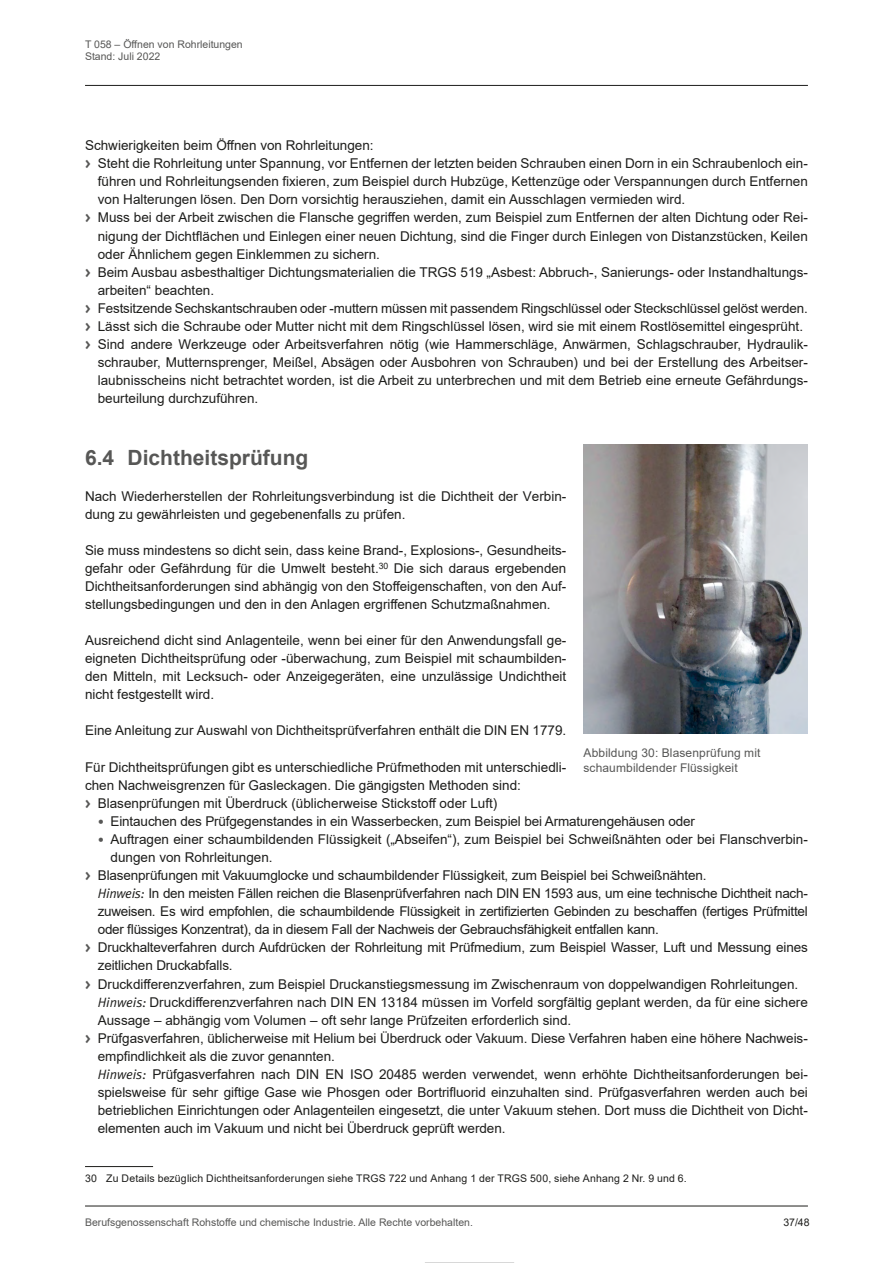
<style>
.page{position:relative;width:893px;height:1263px;background:#fff}
.page>*{position:absolute;margin:0;border:0;box-sizing:border-box;transform-origin:0 0}
.t1{font:700 21px "Arial";color:#575756}
.Fliesstext{font:13.5px/18px "Arial";color:#1d1d1b;text-align:justify}
.Fließtext__Pfeil{font:13.5px/18px "Arial";color:#1d1d1b}
.Bildunterschrift{font:12px/15px "Arial";letter-spacing:.01em;color:#575756}
.t2{font:10.5px/12px "Arial";color:#575756}
.Fussnote{font:10.5px "Arial";letter-spacing:.015em;color:#1d1d1b}
.s1{font-family:"DGUV Meta";font-weight:700;color:#575756}
.s2{font-family:"DGUV Meta";font-size:12px;color:#575756}
.s3{font-family:"DGUV Meta";font-style:italic}
</style>
<div class="page">
<hr style="left:85px;top:1205px;width:723px;height:1px;background:#1d1d1b">
<hr style="left:85px;top:85px;width:723px;height:1px;background:#1d1d1b">
<hr style="left:425px;top:1262px;width:89px;height:1px;background:#1d1d1b">
<hr style="left:85px;top:1166px;width:68px;height:1px;background:#1d1d1b">
<img style="left:583px;top:444px;width:225px;height:289px">
<p class="t2" style="left:85px;top:38px;width:159px">T 058 – Öffnen von Rohrleitungen<br>Stand: Juli 2022</p>
<p class="Fliesstext" style="left:85px;top:136px;width:290px">Schwierigkeiten beim Öffnen von Rohrleitungen:</p>
<p class="Fliesstext" style="left:98px;top:154px;width:712px;text-indent:-13px"><span class="s1">&gt;</span> Steht die Rohrleitung unter Spannung, vor Entfernen der letzten beiden Schrauben einen Dorn in ein Schraubenloch ein&shy;führen und Rohrleitungsenden fixieren, zum Beispiel durch Hubzüge, Kettenzüge oder Verspannungen durch Entfernen von Halterungen lösen. Den Dorn vorsichtig herausziehen, damit ein Ausschlagen vermieden wird.</p>
<p class="Fliesstext" style="left:98px;top:209px;width:712px;text-indent:-13px"><span class="s1">&gt;</span> Muss bei der Arbeit zwischen die Flansche gegriffen werden, zum Beispiel zum Entfernen der alten Dichtung oder Rei&shy;nigung der Dichtflächen und Einlegen einer neuen Dichtung, sind die Finger durch Einlegen von Distanzstücken, Keilen oder Ähnlichem gegen Einklemmen zu sichern.</p>
<p class="Fliesstext" style="left:98px;top:263px;width:712px;text-indent:-13px"><span class="s1">&gt;</span> Beim Ausbau asbesthaltiger Dichtungsmaterialien die TRGS 519 „Asbest: Abbruch-, Sanierungs- oder Instandhaltungs&shy;arbeiten“ beachten.</p>
<p class="Fliesstext" style="left:85px;top:299px;width:724px"><span class="s1">&gt;</span> Festsitzende Sechskantschrauben oder -muttern müssen mit passendem Ringschlüssel oder Steckschlüssel gelöst werden.</p>
<p class="Fliesstext" style="left:85px;top:317px;width:719px"><span class="s1">&gt;</span> Lässt sich die Schraube oder Mutter nicht mit dem Ringschlüssel lösen, wird sie mit einem Rostlösemittel eingesprüht.</p>
<p class="Fliesstext" style="left:98px;top:335px;width:712px;text-indent:-13px"><span class="s1">&gt;</span> Sind andere Werkzeuge oder Arbeitsverfahren nötig (wie Hammerschläge, Anwärmen, Schlagschrauber, Hydraulik&shy;schrauber, Mutternsprenger, Meißel, Absägen oder Ausbohren von Schrauben) und bei der Erstellung des Arbeitser&shy;laubnisscheins nicht betrachtet worden, ist die Arbeit zu unterbrechen und mit dem Betrieb eine erneute Gefährdungs&shy;beurteilung durchzuführen.</p>
<p class="t1" style="left:85px;top:443px;width:225px">6.4 Dichtheitsprüfung</p>
<p class="Fliesstext" style="left:85px;top:487px;width:483px">Nach Wiederherstellen der Rohrleitungsverbindung ist die Dichtheit der Verbin&shy;dung zu gewährleisten und gegebenenfalls zu prüfen.</p>
<p class="Fliesstext" style="left:85px;top:541px;width:483px">Sie muss mindestens so dicht sein, dass keine Brand-, Explosions-, Gesundheits&shy;gefahr oder Gefährdung für die Umwelt besteht.<sup>30</sup> Die sich daraus ergebenden Dichtheitsanforderungen sind abhängig von den Stoffeigenschaften, von den Auf&shy;stellungsbedingungen und den in den Anlagen ergriffenen Schutzmaßnahmen.</p>
<p class="Fliesstext" style="left:85px;top:631px;width:483px">Ausreichend dicht sind Anlagenteile, wenn bei einer für den Anwendungsfall ge&shy;eigneten Dichtheitsprüfung oder -überwachung, zum Beispiel mit schaumbilden&shy;den Mitteln, mit Lecksuch- oder Anzeigegeräten, eine unzulässige Undichtheit nicht festgestellt wird.</p>
<p class="Fliesstext" style="left:85px;top:722px;width:483px">Eine Anleitung zur Auswahl von Dichtheitsprüfverfahren enthält die DIN EN 1779.</p>
<p class="Fliesstext" style="left:85px;top:758px;width:483px">Für Dichtheitsprüfungen gibt es unterschiedliche Prüfmethoden mit unterschiedli&shy;chen Nachweisgrenzen für Gasleckagen. Die gängigsten Methoden sind:</p>
<p class="Fliesstext" style="left:85px;top:794px;width:414px"><span class="s1">&gt;</span> Blasenprüfungen mit Überdruck (üblicherweise Stickstoff oder Luft)</p>
<p class="Fliesstext" style="left:98px;top:812px;width:599px"><span class="s2">∙</span> Eintauchen des Prüfgegenstandes in ein Wasserbecken, zum Beispiel bei Armaturengehäusen oder</p>
<p class="Fliesstext" style="left:111px;top:830px;width:699px;text-indent:-13px"><span class="s2">∙</span> Auftragen einer schaumbildenden Flüssigkeit („Abseifen“), zum Beispiel bei Schweißnähten oder bei Flanschverbin&shy;dungen von Rohrleitungen.</p>
<p class="Fliesstext" style="left:85px;top:866px;width:623px"><span class="s1">&gt;</span> Blasenprüfungen mit Vakuumglocke und schaumbildender Flüssigkeit, zum Beispiel bei Schweißnähten.</p>
<p class="Fliesstext" style="left:98px;top:884px;width:712px"><span class="s3">Hinweis:</span> In den meisten Fällen reichen die Blasenprüfverfahren nach DIN EN 1593 aus, um eine technische Dichtheit nach&shy;zuweisen. Es wird empfohlen, die schaumbildende Flüssigkeit in zertifizierten Gebinden zu beschaffen (fertiges Prüfmittel oder flüssiges Konzentrat), da in diesem Fall der Nachweis der Gebrauchsfähigkeit entfallen kann.</p>
<p class="Fliesstext" style="left:98px;top:938px;width:711px;text-indent:-13px"><span class="s1">&gt;</span> Druckhalteverfahren durch Aufdrücken der Rohrleitung mit Prüfmedium, zum Beispiel Wasser, Luft und Messung eines zeitlichen Druckabfalls.</p>
<p class="Fliesstext" style="left:85px;top:975px;width:715px"><span class="s1">&gt;</span> Druckdifferenzverfahren, zum Beispiel Druck--anstiegsmessung im Zwischenraum von doppelwandigen Rohrleitungen.</p>
<p class="Fließtext__Pfeil" style="left:98px;top:993px;width:712px"><span class="s3">Hinweis:</span> Druckdifferenzverfahren nach DIN EN 13184 müssen im Vorfeld sorgfältig geplant werden, da für eine sichere<br>Aussage – abhängig vom Volumen – oft sehr lange Prüfzeiten erforderlich sind.</p>
<p class="Fliesstext" style="left:98px;top:1029px;width:712px;text-indent:-13px"><span class="s1">&gt;</span> Prüfgasverfahren, üblicherweise mit Helium bei Überdruck oder Vakuum. Diese Verfahren haben eine höhere Nachweis&shy;empfindlichkeit als die zuvor genannten.</p>
<p class="Fliesstext" style="left:98px;top:1065px;width:712px"><span class="s3">Hinweis:</span> Prüfgasverfahren nach DIN EN ISO 20485 werden verwendet, wenn erhöhte Dichtheitsanforderungen bei&shy;spielsweise für sehr giftige Gase wie Phosgen oder Bortrifluorid einzuhalten sind. Prüfgasverfahren werden auch bei betrieblichen Einrichtungen oder Anlagenteilen eingesetzt, die unter Vakuum stehen. Dort muss die Dichtheit von Dicht&shy;elementen auch im Vakuum und nicht bei Überdruck geprüft werden.</p>
<p class="Fussnote" style="left:85px;top:1171px;width:603px">30 Zu Details bezüglich Dichtheitsanforderungen siehe TRGS 722 und Anhang 1 der TRGS 500, siehe Anhang 2 Nr. 9 und 6.</p>
<p class="Bildunterschrift" style="left:583px;top:745px;width:179px">Abbildung 30: Blasenprüfung mit schaumbildender Flüssigkeit</p>
<p class="t2" style="left:85px;top:1216px;width:389px">Berufsgenossenschaft Rohstoffe und chemische Industrie. Alle Rechte vorbehalten.</p>
<p class="Fussnote" style="left:783px;top:1215px;width:28px">37/48</p>
</div>
